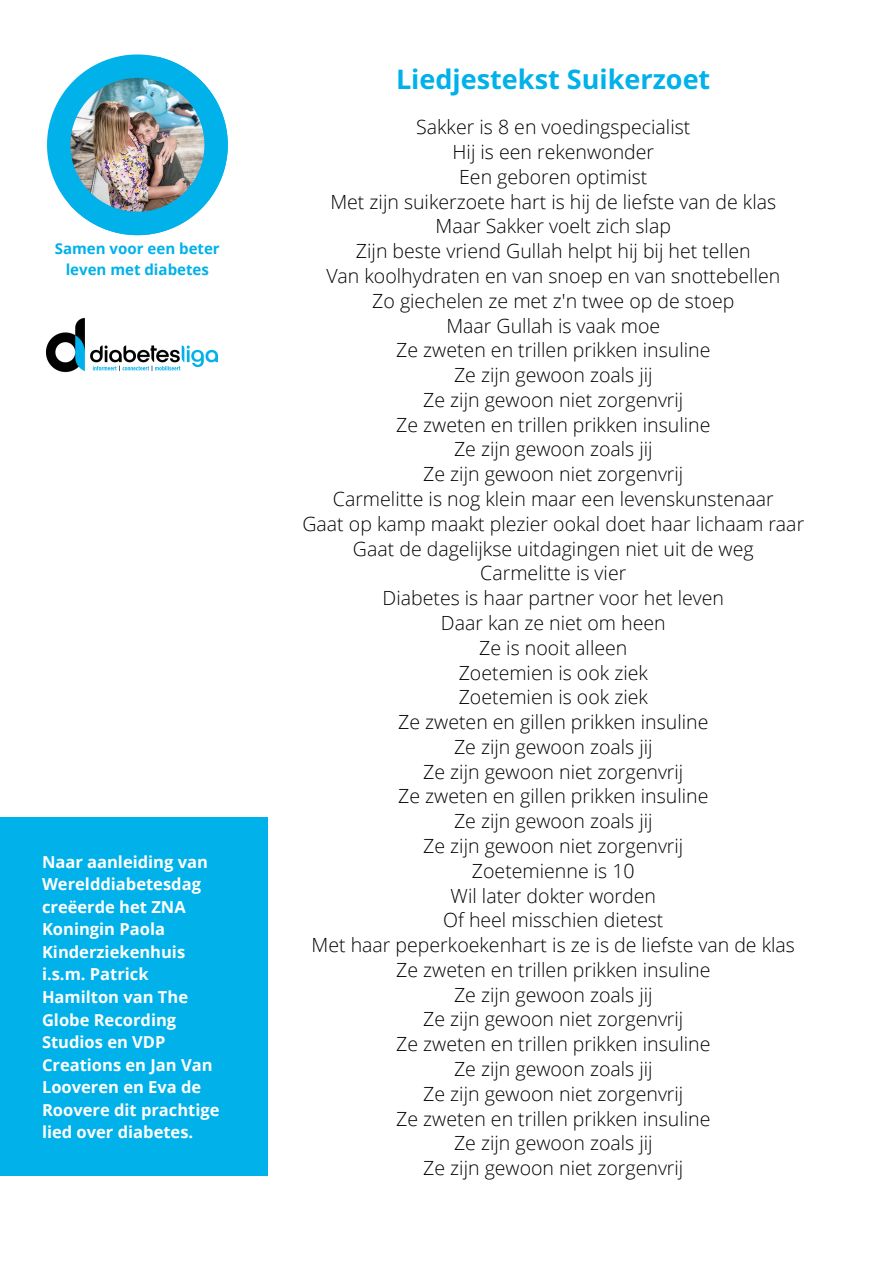
<style>
.page{position:relative;width:894px;height:1264px;background:#fff}
.page>*{position:absolute;margin:0;border:0;box-sizing:border-box;transform-origin:0 0}
.t1{font:700 27px "Open Sans Hebrew";color:#00b1ea}
.t2{font:300 19.5px/24.8px "Open Sans";color:#000;text-align:center}
.t3{font:700 16.5px/22.5px "Open Sans";color:#fff}
.t4{font:700 15px/20.7px "Open Sans";color:#00b1ea;text-align:center}
</style>
<div class="page">
<svg style="left:47px;top:54px;width:181px;height:181px"></svg>
<img style="left:70px;top:78px;width:134px;height:134px;border-radius:50%">
<img style="left:46px;top:317px;width:173px;height:56px">
<div style="left:0;top:817px;width:268px;height:358px;background:#00b1ea"></div>
<p class="t4" style="left:55px;top:238px;width:166px">Samen voor een beter leven met diabetes</p>
<p class="t3" style="left:42px;top:850px;width:179px">Naar aanleiding van<br>Werelddiabetesdag creëerde het ZNA<br>Koningin Paola<br>Kinderziekenhuis i.s.m. Patrick<br>Hamilton van The<br>Globe Recording<br>Studios en VDP<br>Creations en Jan Van<br>Looveren en Eva de<br>Roovere dit prachtige lied over diabetes.</p>
<h1 class="t1" style="left:396px;top:60px;width:316px">Liedjestekst Suikerzoet</h1>
<p class="t2" style="left:302px;top:114px;width:503px">Sakker is 8 en voedingspecialist<br>Hij is een rekenwonder<br>Een geboren optimist<br>Met zijn suikerzoete hart is hij de liefste van de klas<br>Maar Sakker voelt zich slap<br>Zijn beste vriend Gullah helpt hij bij het tellen<br>Van koolhydraten en van snoep en van snottebellen<br>Zo giechelen ze met z'n twee op de stoep<br>Maar Gullah is vaak moe<br>Ze zweten en trillen prikken insuline<br>Ze zijn gewoon zoals jij<br>Ze zijn gewoon niet zorgenvrij<br>Ze zweten en trillen prikken insuline<br>Ze zijn gewoon zoals jij<br>Ze zijn gewoon niet zorgenvrij<br>Carmelitte is nog klein maar een levenskunstenaar<br>Gaat op kamp maakt plezier ookal doet haar lichaam raar<br>Gaat de dagelijkse uitdagingen niet uit de weg<br>Carmelitte is vier<br>Diabetes is haar partner voor het leven<br>Daar kan ze niet om heen<br>Ze is nooit alleen<br>Zoetemien is ook ziek<br>Zoetemien is ook ziek<br>Ze zweten en gillen prikken insuline<br>Ze zijn gewoon zoals jij<br>Ze zijn gewoon niet zorgenvrij<br>Ze zweten en gillen prikken insuline<br>Ze zijn gewoon zoals jij<br>Ze zijn gewoon niet zorgenvrij<br>Zoetemienne is 10<br>Wil later dokter worden<br>Of heel misschien dietest<br>Met haar peperkoekenhart is ze is de liefste van de klas<br>Ze zweten en trillen prikken insuline<br>Ze zijn gewoon zoals jij<br>Ze zijn gewoon niet zorgenvrij<br>Ze zweten en trillen prikken insuline<br>Ze zijn gewoon zoals jij<br>Ze zijn gewoon niet zorgenvrij<br>Ze zweten en trillen prikken insuline<br>Ze zijn gewoon zoals jij<br>Ze zijn gewoon niet zorgenvrij</p>
</div>
